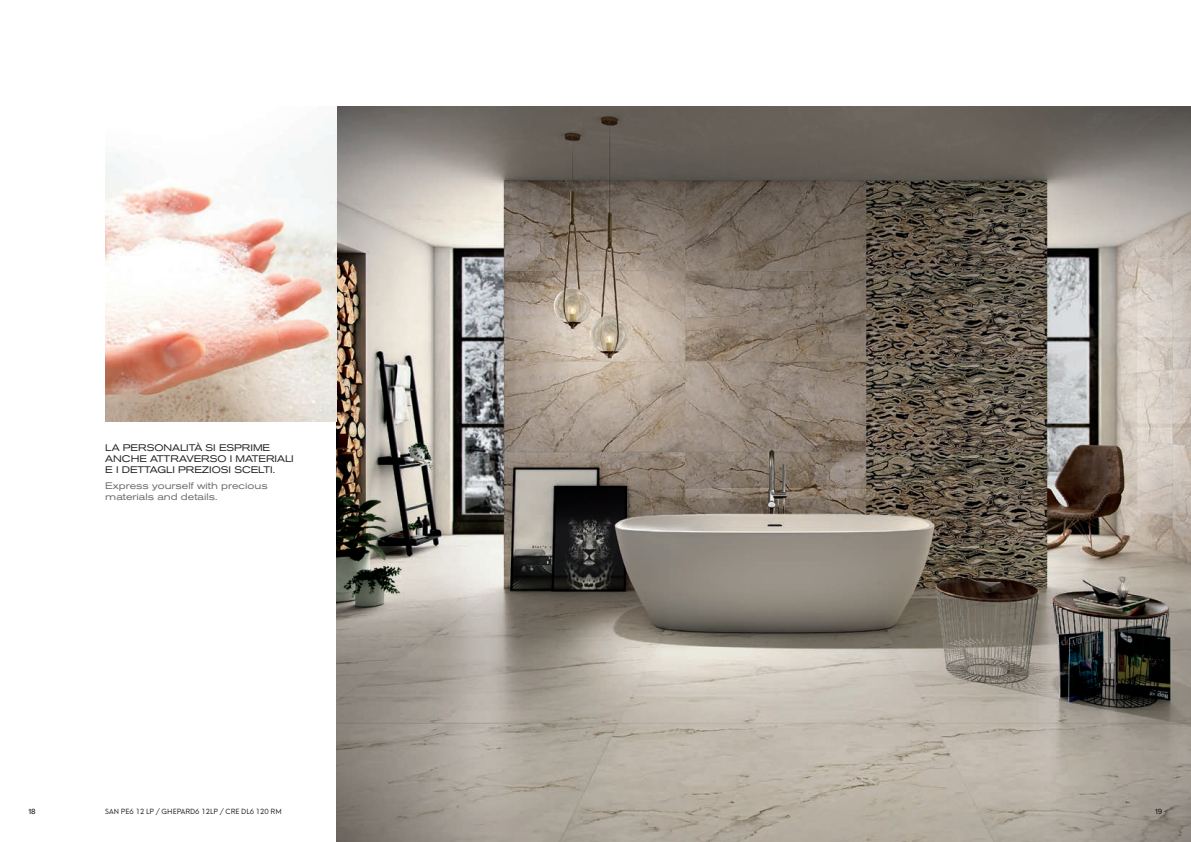
<style>
.page{position:relative;width:1191px;height:842px;background:#fff}
.page>*{position:absolute;margin:0;border:0;box-sizing:border-box;transform-origin:0 0}
.t1{font:expanded 9.5px/11px "Akzidenz Grotesk BQ";color:#231f20}
.t2{font:expanded 9.5px/11px "Akzidenz Grotesk BQ";color:#6c6d70}
.t3{font:8px "Circular Std";color:#231f20}
.t4{font:7px "Neue Hans Kendrick";color:#231f20}
</style>
<div class="page">
<img style="left:336px;top:107px;width:855px;height:735px">
<img style="left:105px;top:116px;width:231px;height:305px">
<p class="t1" style="left:105px;top:442px;width:190px">LA PERSONALITÀ SI ESPRIME<br>ANCHE ATTRAVERSO I MATERIALI<br>E I DETTAGLI PREZIOSI SCELTI.</p>
<p class="t2" style="left:105px;top:480px;width:164px">Express yourself with precious materials and details.</p>
<p class="t4" style="left:105px;top:805px;width:178px">SAN PE6 12 LP / GHEPARD6 12LP / CRE DL6 120 RM</p>
<p class="t3" style="left:28px;top:806px;width:9px">18</p>
<p class="t3" style="left:1155px;top:806px;width:9px">19</p>
</div>
